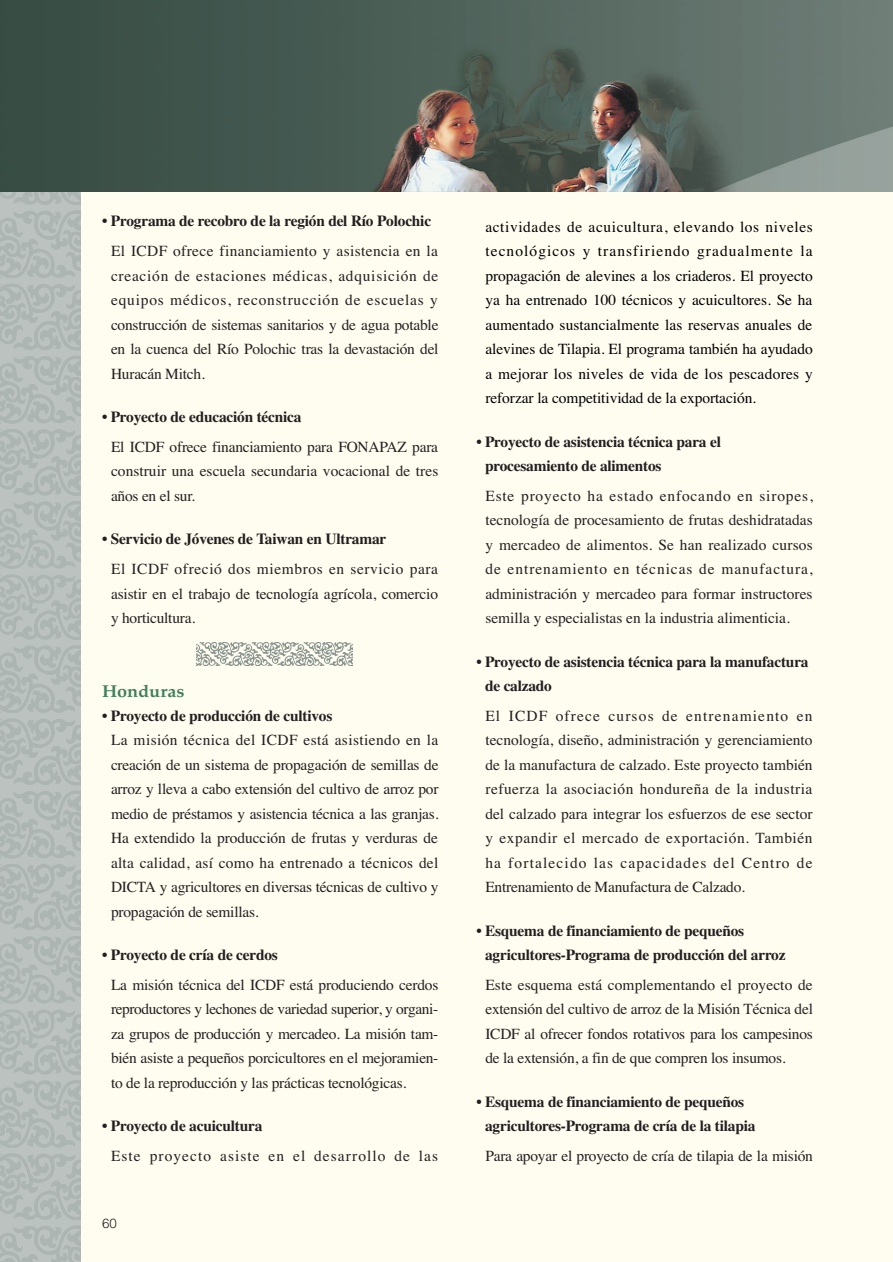
<style>
.page{position:relative;width:893px;height:1262px;background:#fff}
.page>*{position:absolute;margin:0;border:0;box-sizing:border-box;transform-origin:0 0}
.t1{font:700 17.1px "Palatino";color:#42805c;scale:1.05 1}
.t2{font:15.45px/24.5px "Times";letter-spacing:-.015em;color:#231f20;text-align:justify}
.t3{font:700 15.45px/24.5px "Times";letter-spacing:-.015em;color:#231f20}
.t4{font:15.45px/24.5px "Times";letter-spacing:-.005em;color:#000;text-align:justify}
.t5{font:15.45px "Times";letter-spacing:.07em;color:#231f20}
.t6{font:300 13.35px "Helvetica";color:#231f20}
</style>
<div class="page">
<div style="left:0;top:0;width:892px;height:1261px;background:#fffdf0"></div>
<svg style="left:0;top:191px;width:81px;height:1070px;background:#b3bbb8"></svg>
<img style="left:196px;top:642px;width:156px;height:23px">
<img style="left:0;top:0;width:892px;height:191px">
<p class="t3" style="left:102px;top:210px;width:330px">• Programa de recobro de la región del Río Polochic</p>
<p class="t2" style="left:111px;top:240px;width:329px">El ICDF ofrece financiamiento y asistencia en la creación de estaciones médicas, adquisición de equipos médicos, reconstrucción de escuelas y construcción de sistemas sanitarios y de agua potable en la cuenca del Río Polochic tras la devastación del Huracán Mitch.</p>
<p class="t3" style="left:102px;top:406px;width:201px">• Proyecto de educación técnica</p>
<p class="t2" style="left:111px;top:436px;width:329px">El ICDF ofrece financiamiento para FONAPAZ para construir una escuela secundaria vocacional de tres años en el sur.</p>
<p class="t3" style="left:102px;top:528px;width:286px">• Servicio de Jóvenes de Taiwan en Ultramar</p>
<p class="t2" style="left:111px;top:558px;width:328px">El ICDF ofreció dos miembros en servicio para asistir en el trabajo de tecnología agrícola, comercio y horticultura.</p>
<p class="t1" style="left:102px;top:684px;width:80px">Honduras</p>
<p class="t3" style="left:102px;top:705px;width:232px">• Proyecto de producción de cultivos</p>
<p class="t2" style="left:111px;top:729px;width:329px">La misión técnica del ICDF está asistiendo en la creación de un sistema de propagación de semillas de arroz y lleva a cabo extensión del cultivo de arroz por medio de préstamos y asistencia técnica a las granjas.<br>Ha extendido la producción de frutas y verduras de alta calidad, así como ha entrenado a técnicos del DICTA y agricultores en diversas técnicas de cultivo y propagación de semillas.</p>
<p class="t3" style="left:102px;top:944px;width:177px">• Proyecto de cría de cerdos</p>
<p class="t2" style="left:111px;top:974px;width:329px">La misión técnica del ICDF está produciendo cerdos reproductores y lechones de variedad superior, y organi&shy;za grupos de producción y mercadeo. La misión tam&shy;bién asiste a pequeños porcicultores en el mejoramien&shy;to de la reproducción y las prácticas tecnológicas.</p>
<p class="t3" style="left:102px;top:1115px;width:162px">• Proyecto de acuicultura</p>
<p class="t5" style="left:111px;top:1150px;width:329px">Este proyecto asiste en el desarrollo de las</p>
<p class="t6" style="left:102px;top:1218px;width:16px">60</p>
<p class="t4" style="left:485px;top:216px;width:329px">actividades de acuicultura, elevando los niveles tecnológicos y transfiriendo gradualmente la propagación de alevines a los criaderos. El proyecto ya ha entrenado 100 técnicos y acuicultores. Se ha aumentado sustancialmente las reservas anuales de alevines de Tilapia. El programa también ha ayudado a mejorar los niveles de vida de los pescadores y reforzar la competitividad de la exportación.</p>
<p class="t3" style="left:485px;top:430px;width:237px;text-indent:-9px">• Proyecto de asistencia técnica para el procesamiento de alimentos</p>
<p class="t2" style="left:485px;top:485px;width:329px">Este proyecto ha estado enfocando en siropes, tecnología de procesamiento de frutas deshidratadas y mercadeo de alimentos. Se han realizado cursos de entrenamiento en técnicas de manufactura, administración y mercadeo para formar instructores semilla y especialistas en la industria alimenticia.</p>
<p class="t3" style="left:485px;top:650px;width:325px;text-indent:-9px">• Proyecto de asistencia técnica para la manufactura de calzado</p>
<p class="t2" style="left:485px;top:705px;width:329px">El ICDF ofrece cursos de entrenamiento en tecnología, diseño, administración y gerenciamiento de la manufactura de calzado. Este proyecto también refuerza la asociación hondureña de la industria del calzado para integrar los esfuerzos de ese sector y expandir el mercado de exportación. También ha fortalecido las capacidades del Centro de Entrenamiento de Manufactura de Calzado.</p>
<p class="t3" style="left:485px;top:919px;width:302px;text-indent:-9px">• Esquema de financiamiento de pequeños agricultores-Programa de producción del arroz</p>
<p class="t2" style="left:485px;top:974px;width:329px">Este esquema está complementando el proyecto de extensión del cultivo de arroz de la Misión Técnica del ICDF al ofrecer fondos rotativos para los campesinos de la extensión, a fin de que compren los insumos.</p>
<p class="t3" style="left:485px;top:1091px;width:272px;text-indent:-9px">• Esquema de financiamiento de pequeños agricultores-Programa de cría de la tilapia</p>
<p class="t2" style="left:485px;top:1145px;width:329px">Para apoyar el proyecto de cría de tilapia de la misión</p>
</div>
